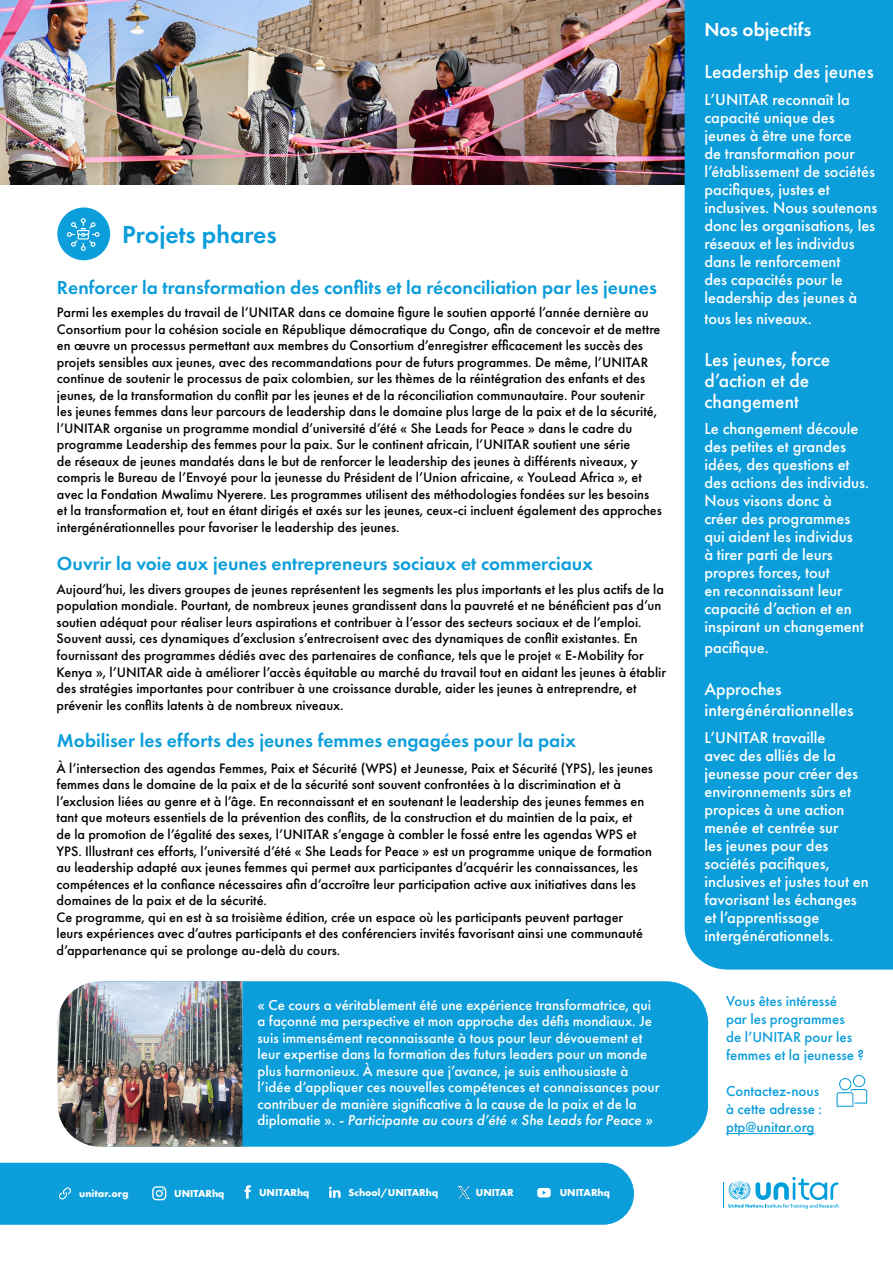
<style>
.page{position:relative;width:893px;height:1263px;background:#fff}
.page>*{position:absolute;margin:0;border:0;box-sizing:border-box;transform-origin:0 0}
.t1{font:600 25.5px "Futura PT";color:#0c9eda}
.t2{font:600 19.5px "Futura PT";color:#0c9eda}
.t3{font:500 19.5px/21px "Futura PT";color:#fff}
.t4{font:600 19.5px "Futura PT";color:#fff}
.t5{font:500 18px/21px "Futura PT";color:#fff}
.t6{font:500 16.5px/18px "Futura PT";color:#fff}
.t7{font:500 15px/16.5px "Futura PT";color:#fff}
.t8{font:500 15px/18px "Futura PT";color:#0c9eda}
.t9{font:500 14.25px/16.5px "Futura PT";color:#000101}
.t10{font:700 10.5px "Futura PT";color:#fff}
.s1{font-style:italic}
</style>
<div class="page">
<div style="left:57px;top:207px;width:53px;height:53px;background:#0c9eda;border-radius:50%"></div>
<svg style="left:67px;top:218px;width:33px;height:33px"></svg>
<img style="left:0;top:0;width:685px;height:185px">
<div style="left:66px;top:981px;width:642px;height:166px;background:#0c9eda;border-radius:43px"></div>
<div style="left:685px;top:0;width:208px;height:969px;background:#0c9eda"></div>
<div style="left:0;top:1163px;width:634px;height:62px;background:#0c9eda"></div>
<img style="left:58px;top:981px;width:184px;height:166px">
<svg style="left:708px;top:1021px;width:160px;height:188px"></svg>
<h1 class="t1" style="left:122px;top:218px;width:156px">Projets phares</h1>
<h2 class="t2" style="left:57px;top:276px;width:601px">Renforcer la transformation des conflits et la réconciliation par les jeunes</h2>
<p class="t9" style="left:57px;top:304px;width:606px">Parmi les exemples du travail de l’UNITAR dans ce domaine figure le soutien apporté l’année dernière au Consortium pour la cohésion sociale en République démocratique du Congo, afin de concevoir et de mettre en œuvre un processus permettant aux membres du Consortium d’enregistrer efficacement les succès des projets sensibles aux jeunes, avec des recommandations pour de futurs programmes. De même, l’UNITAR continue de soutenir le processus de paix colombien, sur les thèmes de la réintégration des enfants et des jeunes, de la transformation du conflit par les jeunes et de la réconciliation communautaire. Pour soutenir les jeunes femmes dans leur parcours de leadership dans le domaine plus large de la paix et de la sécurité, l’UNITAR organise un programme mondial d’université d’été « She Leads for Peace » dans le cadre du programme Leadership des femmes pour la paix. Sur le continent africain, l’UNITAR soutient une série<br>de réseaux de jeunes mandatés dans le but de renforcer le leadership des jeunes à différents niveaux, y compris le Bureau de l’Envoyé pour la jeunesse du Président de l’Union africaine, « YouLead Africa », et avec la Fondation Mwalimu Nyerere. Les programmes utilisent des méthodologies fondées sur les besoins et la transformation et, tout en étant dirigés et axés sur les jeunes, ceux-ci incluent également des approches intergénérationnelles pour favoriser le leadership des jeunes.</p>
<h2 class="t2" style="left:57px;top:551px;width:538px">Ouvrir la voie aux jeunes entrepreneurs sociaux et commerciaux</h2>
<p class="t9" style="left:57px;top:581px;width:611px">Aujourd’hui, les divers groupes de jeunes représentent les segments les plus importants et les plus actifs de la population mondiale. Pourtant, de nombreux jeunes grandissent dans la pauvreté et ne bénéficient pas d’un soutien adéquat pour réaliser leurs aspirations et contribuer à l’essor des secteurs sociaux et de l’emploi.<br>Souvent aussi, ces dynamiques d’exclusion s’entrecroisent avec des dynamiques de conflit existantes. En fournissant des programmes dédiés avec des partenaires de confiance, tels que le projet « E-Mobility for Kenya », l’UNITAR aide à améliorer l’accès équitable au marché du travail tout en aidant les jeunes à établir des stratégies importantes pour contribuer à une croissance durable, aider les jeunes à entreprendre, et prévenir les conflits latents à de nombreux niveaux.</p>
<h2 class="t2" style="left:57px;top:728px;width:521px">Mobiliser les efforts des jeunes femmes engagées pour la paix</h2>
<p class="t9" style="left:57px;top:760px;width:598px">À l’intersection des agendas Femmes, Paix et Sécurité (WPS) et Jeunesse, Paix et Sécurité (YPS), les jeunes femmes dans le domaine de la paix et de la sécurité sont souvent confrontées à la discrimination et à l’exclusion liées au genre et à l’âge. En reconnaissant et en soutenant le leadership des jeunes femmes en tant que moteurs essentiels de la prévention des conflits, de la construction et du maintien de la paix, et<br>de la promotion de l’égalité des sexes, l’UNITAR s’engage à combler le fossé entre les agendas WPS et YPS. Illustrant ces efforts, l’université d’été « She Leads for Peace » est un programme unique de formation au leadership adapté aux jeunes femmes qui permet aux participantes d’acquérir les connaissances, les compétences et la confiance nécessaires afin d’accroître leur participation active aux initiatives dans les domaines de la paix et de la sécurité.<br>Ce programme, qui en est à sa troisième édition, crée un espace où les participants peuvent partager leurs expériences avec d’autres participants et des conférenciers invités favorisant ainsi une communauté d’appartenance qui se prolonge au-delà du cours.</p>
<h2 class="t4" style="left:704px;top:18px;width:109px">Nos objectifs</h2>
<h2 class="t3" style="left:704px;top:61px;width:171px">Leadership des jeunes</h2>
<p class="t6" style="left:704px;top:90px;width:174px">L’UNITAR reconnaît la capacité unique des jeunes à être une force<br>de transformation pour l’établissement de sociétés pacifiques, justes et inclusives. Nous soutenons donc les organisations, les réseaux et les individus dans le renforcement<br>des capacités pour le leadership des jeunes à</p>
<p class="t6" style="left:704px;top:309px;width:109px">tous les niveaux.</p>
<h2 class="t3" style="left:704px;top:349px;width:127px">Les jeunes, force d’action et de changement</h2>
<p class="t6" style="left:704px;top:420px;width:166px">Le changement découle des petites et grandes idées, des questions et des actions des individus.<br>Nous visons donc à créer des programmes qui aident les individus<br>à tirer parti de leurs propres forces, tout<br>en reconnaissant leur capacité d’action et en inspirant un changement</p>
<p class="t6" style="left:704px;top:639px;width:66px">pacifique.</p>
<p class="t5" style="left:704px;top:679px;width:151px">Approches intergénérationnelles</p>
<p class="t6" style="left:704px;top:728px;width:166px">L’UNITAR travaille<br>avec des alliés de la jeunesse pour créer des environnements sûrs et propices à une action menée et centrée sur<br>les jeunes pour des sociétés pacifiques, inclusives et justes tout en favorisant les échanges et l’apprentissage intergénérationnels.</p>
<p class="t7" style="left:258px;top:996px;width:404px">« Ce cours a véritablement été une expérience transformatrice, qui a façonné ma perspective et mon approche des défis mondiaux. Je suis immensément reconnaissante à tous pour leur dévouement et leur expertise dans la formation des futurs leaders pour un monde plus harmonieux. À mesure que j’avance, je suis enthousiaste à l’idée d’appliquer ces nouvelles compétences et connaissances pour contribuer de manière significative à la cause de la paix et de la diplomatie ». <span class="s1">- Participante au cours d’été « She Leads for Peace »</span></p>
<p class="t8" style="left:726px;top:992px;width:139px">Vous êtes intéressé<br>par les programmes<br>de l’UNITAR pour les femmes et la jeunesse ?</p>
<p class="t8" style="left:726px;top:1082px;width:98px">Contactez-nous à cette adresse : ptp@unitar.org</p>
<p class="t10" style="left:79px;top:1186px;width:51px">unitar.org</p>
<p class="t10" style="left:174px;top:1186px;width:52px">UNITARhq</p>
<p class="t10" style="left:259px;top:1186px;width:52px">UNITARhq</p>
<p class="t10" style="left:349px;top:1186px;width:91px">School/UNITARhq</p>
<p class="t10" style="left:476px;top:1186px;width:39px">UNITAR</p>
<p class="t10" style="left:560px;top:1186px;width:52px">UNITARhq</p>
</div>
